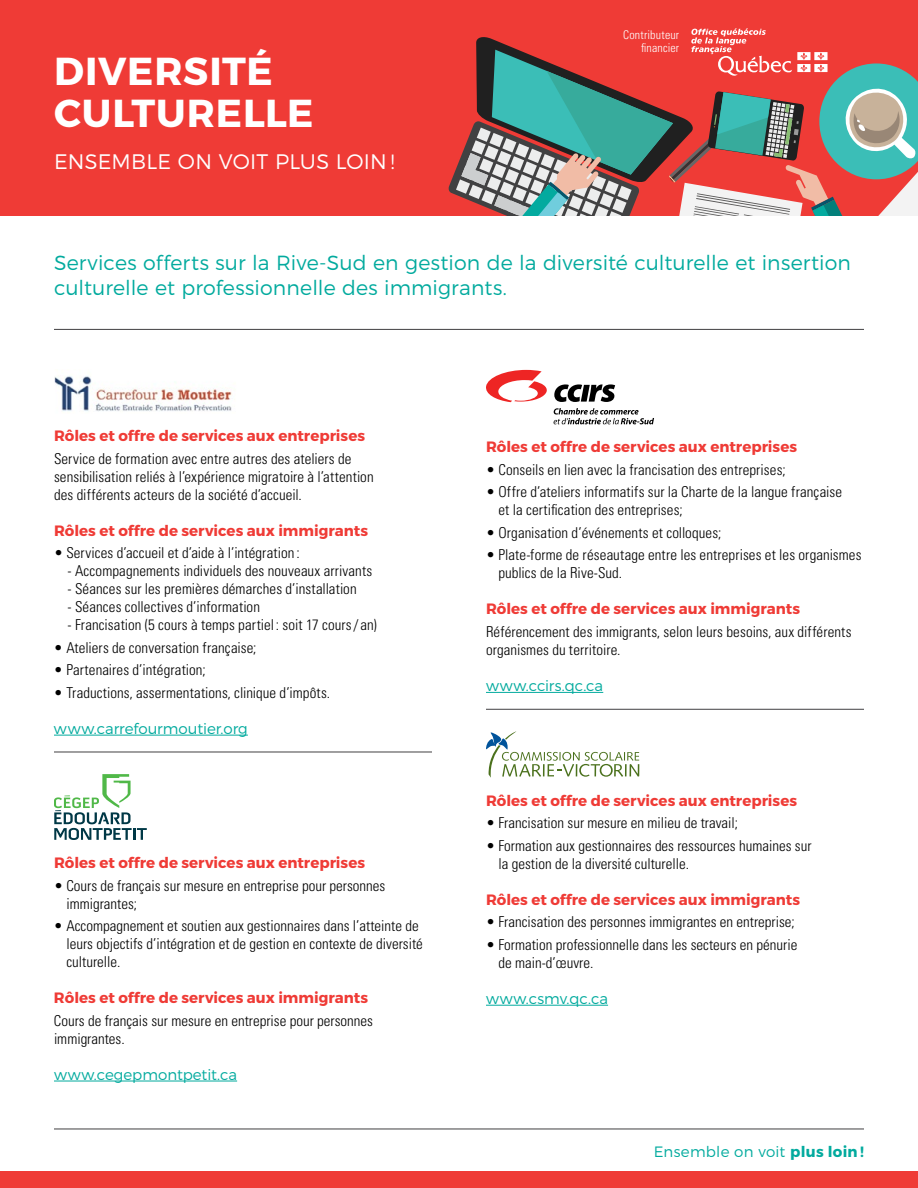
<style>
.page{position:relative;width:918px;height:1188px;background:#fff}
.page>*{position:absolute;margin:0;border:0;box-sizing:border-box;transform-origin:0 0}
.t1{font:700 39px/42px "Montserrat";letter-spacing:.015em;color:#fff}
.t2{font:300 21px "Montserrat";letter-spacing:.01em;color:#fff}
.t3{font:300 20.4px/24.3px "Montserrat";letter-spacing:.005em;color:#02aa9e}
.t4{font:300 condensed 15px/18px "Univers";color:#000}
.t5{font:700 15px "Montserrat";color:#ef3b36}
.t6{font:300 15px "Montserrat";color:#02aa9e}
.t7{font:300 condensed 12px/13.5px "Univers";letter-spacing:.015em;color:#fff;text-align:right}
.s1{font-weight:700}
</style>
<div class="page">
<div style="left:0;top:0;width:918px;height:216px;background:#ef3b36"></div>
<img style="left:54px;top:376px;width:178px;height:36px">
<hr style="left:54px;top:752px;width:378px;height:1px;background:#414042">
<hr style="left:54px;top:735px;width:194px;height:1px;background:#02aa9e">
<svg style="left:54px;top:774px;width:93px;height:66px"></svg>
<hr style="left:54px;top:1081px;width:183px;height:1px;background:#02aa9e">
<svg style="left:486px;top:370px;width:61px;height:32px"></svg>
<svg style="left:554px;top:384px;width:61px;height:18px"></svg>
<svg style="left:554px;top:408px;width:100px;height:16px"></svg>
<hr style="left:486px;top:709px;width:378px;height:1px;background:#414042">
<hr style="left:486px;top:692px;width:117px;height:1px;background:#02aa9e">
<svg style="left:486px;top:731px;width:153px;height:47px"></svg>
<hr style="left:486px;top:1005px;width:122px;height:1px;background:#02aa9e">
<div style="left:0;top:1172px;width:918px;height:16px;background:#ef3b36"></div>
<hr style="left:54px;top:329px;width:810px;height:1px;background:#414042">
<hr style="left:54px;top:1129px;width:810px;height:1px;background:#414042">
<svg style="left:448px;top:28px;width:470px;height:188px"></svg>
<h1 class="t1" style="left:54px;top:51px;width:261px">DIVERSITÉ<br>CULTURELLE</h1>
<h2 class="t2" style="left:54px;top:149px;width:342px">ENSEMBLE ON VOIT PLUS LOIN !</h2>
<p class="t7" style="left:623px;top:27px;width:58px">Contributeur financier</p>
<h3 class="t3" style="left:54px;top:251px;width:799px">Services offerts sur la Rive-Sud en gestion de la diversité culturelle et insertion culturelle et professionnelle des immigrants.</h3>
<p class="t5" style="left:54px;top:426px;width:313px">Rôles et offre de services aux entreprises</p>
<p class="t4" style="left:54px;top:449px;width:321px">Service de formation avec entre autres des ateliers de sensibilisation reliés à l’expérience migratoire à l’attention des différents acteurs de la société d’accueil.</p>
<p class="t5" style="left:54px;top:521px;width:316px">Rôles et offre de services aux immigrants</p>
<p class="t4" style="left:54px;top:544px;width:247px">• Services d’accueil et d’aide à l’intégration :</p>
<p class="t4" style="left:68px;top:562px;width:306px">- Accompagnements individuels des nouveaux arrivants</p>
<p class="t4" style="left:68px;top:580px;width:291px">- Séances sur les premières démarches d’installation</p>
<p class="t4" style="left:68px;top:598px;width:194px">- Séances collectives d’information</p>
<p class="t4" style="left:68px;top:616px;width:311px">- Francisation (5 cours à temps partiel : soit 17 cours/ an)</p>
<p class="t4" style="left:54px;top:638px;width:204px">• Ateliers de conversation française;</p>
<p class="t4" style="left:54px;top:661px;width:153px">• Partenaires d’intégration;</p>
<p class="t4" style="left:54px;top:683px;width:278px">• Traductions, assermentations, clinique d’impôts.</p>
<p class="t6" style="left:54px;top:719px;width:195px">www.carrefourmoutier.org</p>
<p class="t5" style="left:54px;top:853px;width:313px">Rôles et offre de services aux entreprises</p>
<p class="t4" style="left:66px;top:876px;width:321px;text-indent:-12px">• Cours de français sur mesure en entreprise pour personnes immigrantes;</p>
<p class="t4" style="left:66px;top:917px;width:358px;text-indent:-12px">• Accompagnement et soutien aux gestionnaires dans l’atteinte de leurs objectifs d’intégration et de gestion en contexte de diversité culturelle.</p>
<p class="t5" style="left:54px;top:988px;width:316px">Rôles et offre de services aux immigrants</p>
<p class="t4" style="left:54px;top:1011px;width:321px">Cours de français sur mesure en entreprise pour personnes immigrantes.</p>
<p class="t6" style="left:54px;top:1065px;width:185px">www.cegepmontpetit.ca</p>
<p class="t5" style="left:486px;top:438px;width:313px">Rôles et offre de services aux entreprises</p>
<p class="t4" style="left:486px;top:460px;width:301px">• Conseils en lien avec la francisation des entreprises;</p>
<p class="t4" style="left:498px;top:483px;width:345px;text-indent:-12px">• Offre d’ateliers informatifs sur la Charte de la langue française et la certification des entreprises;</p>
<p class="t4" style="left:486px;top:523px;width:237px">• Organisation d’événements et colloques;</p>
<p class="t4" style="left:498px;top:546px;width:365px;text-indent:-12px">• Plate-forme de réseautage entre les entreprises et les organismes publics de la Rive-Sud.</p>
<p class="t5" style="left:486px;top:600px;width:316px">Rôles et offre de services aux immigrants</p>
<p class="t4" style="left:486px;top:622px;width:367px">Référencement des immigrants, selon leurs besoins, aux différents organismes du territoire.</p>
<p class="t6" style="left:486px;top:676px;width:119px">www.ccirs.qc.ca</p>
<p class="t5" style="left:486px;top:791px;width:313px">Rôles et offre de services aux entreprises</p>
<p class="t4" style="left:486px;top:814px;width:254px">• Francisation sur mesure en milieu de travail;</p>
<p class="t4" style="left:498px;top:836px;width:315px;text-indent:-12px">• Formation aux gestionnaires des ressources humaines sur la gestion de la diversité culturelle.</p>
<p class="t5" style="left:486px;top:890px;width:316px">Rôles et offre de services aux immigrants</p>
<p class="t4" style="left:486px;top:913px;width:310px">• Francisation des personnes immigrantes en entreprise;</p>
<p class="t4" style="left:498px;top:935px;width:300px;text-indent:-12px">• Formation professionnelle dans les secteurs en pénurie de main-d’œuvre.</p>
<p class="t6" style="left:486px;top:989px;width:124px">www.csmv.qc.ca</p>
<p class="t6" style="left:654px;top:1143px;width:212px">Ensemble on voit <span class="s1">plus loin!</span></p>
</div>
